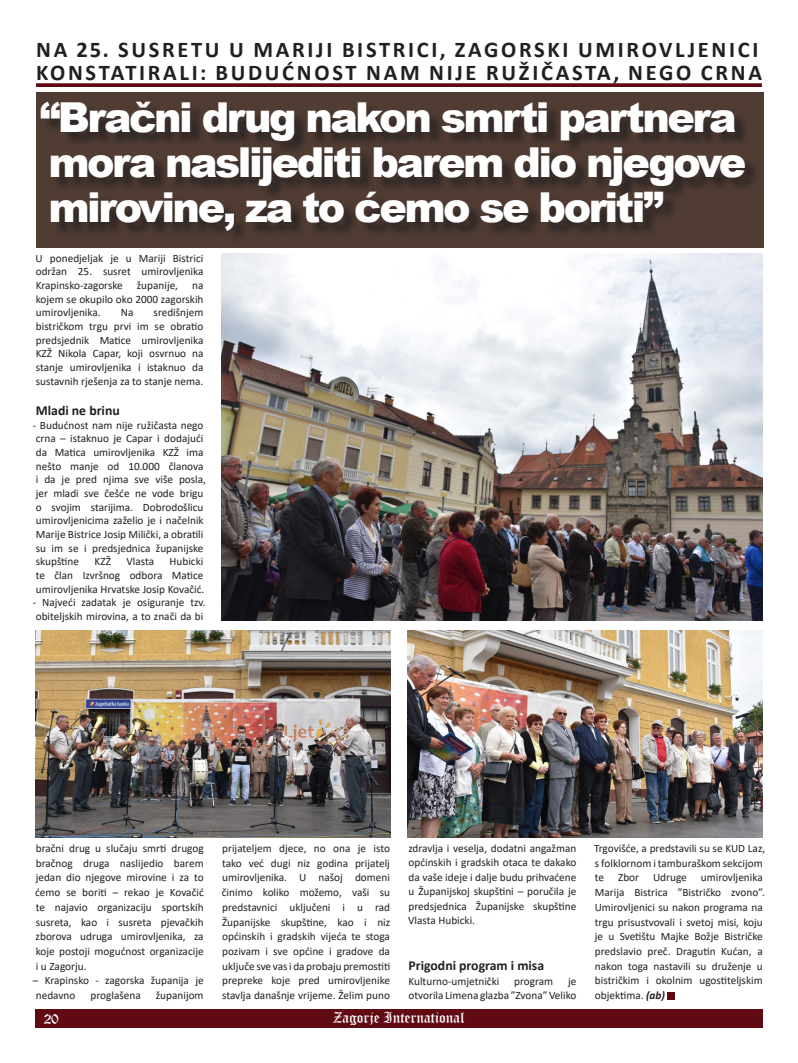
<style>
.page{position:relative;width:798px;height:1063px;background:#fff}
.page>*{position:absolute;margin:0;border:0;box-sizing:border-box;transform-origin:0 0}
.t1{font:900 41.25px/45px "Arial";letter-spacing:-.06em;color:#fff}
.t2{font:700 22.5px/22.5px "Calibri";letter-spacing:.12em;color:#231f20}
.t3{font:15px "Old English Text";color:#fff}
.t4{font:700 13.75px "Calibri";color:#231f20}
.t5{font:11.25px/14.8px "Calibri";color:#231f20;text-align:justify}
.s1{font-weight:700;font-style:italic}
</style>
<div class="page">
<div style="left:35px;top:1009px;width:727px;height:19px;background:#600a14"></div>
<div style="left:36px;top:92px;width:726px;height:156px;background:#503c33"></div>
<svg style="left:36px;top:83px;width:725px;height:4px;background:#6a1a23"></svg>
<div style="left:43px;top:104px;width:717px;height:141px;background:#231f20;opacity:.75"></div>
<img style="left:221px;top:253px;width:541px;height:367px">
<div style="left:667px;top:992px;width:7px;height:7px;background:#600a14"></div>
<img style="left:35px;top:631px;width:355px;height:207px">
<img style="left:407px;top:631px;width:355px;height:207px">
<p class="t2" style="left:36px;top:38px;width:727px">NA 25. SUSRETU U MARIJI BISTRICI, ZAGORSKI UMIROVLJENICI<br>KONSTATIRALI: BUDUĆNOST NAM NIJE RUŽIČASTA, NEGO CRNA</p>
<p class="t1" style="left:40px;top:93px;width:708px">“Bračni drug nakon smrti partnera mora naslijediti barem dio njegove mirovine, za to ćemo se boriti”</p>
<p class="t5" style="left:36px;top:251px;width:169px;line-height:13.6px">U ponedjeljak je u Mariji Bistrici održan 25. susret umirovljenika Krapinsko-zagorske</p>
<p class="t5" style="left:137px;top:278px;width:43px">županije,</p>
<p class="t5" style="left:36px;top:278px;width:169px;line-height:13.6px;text-indent:156px">na kojem se okupilo oko 2000 zagorskih umirovljenika.</p>
<p class="t5" style="left:36px;top:306px;width:169px;line-height:13.6px;text-indent:118px">središnjem bistričkom trgu prvi im se obratio predsjednik Matice umirovljenika KZŽ Nikola Capar, koji osvrnuo na stanje umirovljenika i istaknuo da sustavnih rješenja za to stanje nema.</p>
<p class="t4" style="left:36px;top:401px;width:85px">Mladi ne brinu</p>
<p class="t5" style="left:33px;top:418px;width:175px;line-height:13.6px;text-align:left">- Budućnost nam nije ružičasta nego crna – istaknuo je Capar i dodajući da Matica umirovljenika KZŽ ima nešto manje od 10.000 članova<br>i da je pred njima sve više posla, jer mladi sve češće ne vode brigu o svojim starijima. Dobrodošlicu umirovljenicima zaželio je i načelnik<br>Marije Bistrice Josip Milički, a obratili su im se i predsjednica županijske skupštine</p>
<p class="t5" style="left:121px;top:305px;width:14px">Na</p>
<p class="t5" style="left:94px;top:554px;width:18px">KZŽ</p>
<p class="t5" style="left:126px;top:554px;width:29px">Vlasta</p>
<p class="t5" style="left:36px;top:555px;width:170px;line-height:13.6px;text-indent:134px">Hubicki te član Izvršnog odbora Matice umirovljenika Hrvatske Josip Kovačić.</p>
<p class="t5" style="left:33px;top:596px;width:174px;line-height:13.6px">- Najveći zadatak je osiguranje tzv. obiteljskih mirovina, a to znači da bi</p>
<p class="t5" style="left:35px;top:841px;width:170px">bračni drug u slučaju smrti drugog bračnog druga naslijedio barem jedan dio njegove mirovine i za to ćemo se boriti – rekao je Kovačić te najavio organizaciju sportskih susreta, kao i susreta pjevačkih zborova udruga umirovljenika, za koje postoji mogućnost organizacije i u Zagorju.</p>
<p class="t5" style="left:33px;top:973px;width:172px">– Krapinsko - zagorska županija je nedavno</p>
<p class="t5" style="left:91px;top:988px;width:52px">proglašena</p>
<p class="t5" style="left:156px;top:988px;width:49px">županijom</p>
<p class="t5" style="left:222px;top:841px;width:170px">prijateljem djece, no ona je isto tako već dugi niz godina prijatelj umirovljenika. U našoj domeni činimo koliko možemo, vaši su predstavnici uključeni i u rad Županijske skupštine, kao i niz općinskih i gradskih vijeća te stoga pozivam i sve općine i gradove da uključe sve vas i da probaju premostiti prepreke koje pred umirovljenike stavlja današnje vrijeme. Želim puno</p>
<p class="t5" style="left:408px;top:841px;width:170px;line-height:14.4px">zdravlja i veselja, dodatni angažman općinskih i gradskih otaca te dakako da vaše ideje i dalje budu prihvaćene u Županijskoj skupštini – poručila je predsjednica Županijske skupštine Vlasta Hubicki.</p>
<p class="t4" style="left:408px;top:956px;width:137px">Prigodni program i misa</p>
<p class="t5" style="left:408px;top:973px;width:92px">Kulturno-umjetnički</p>
<p class="t5" style="left:514px;top:973px;width:40px">program</p>
<p class="t5" style="left:408px;top:974px;width:169px;line-height:14.4px;text-align:right">je<br>otvorila Limena glazba ”Zvona” Veliko</p>
<h3 class="t3" style="left:44px;top:1009px;width:17px">20</h3>
<h3 class="t3" style="left:333px;top:1008px;width:133px">Zagorje International</h3>
<p class="t5" style="left:593px;top:841px;width:173px;text-align:left">Trgovišće, a predstavili su se KUD Laz, s folklornom i tamburaškom sekcijom te Zbor Udruge umirovljenika Marija Bistrica ”Bistričko zvono”.<br>Umirovljenici su nakon programa na trgu prisustvovali i svetoj misi, koju je u Svetištu Majke Božje Bistričke predslavio preč. Dragutin Kućan, a nakon toga nastavili su druženje u bistričkim i okolnim ugostiteljskim objektima. <span class="s1">(ab)</span></p>
</div>
